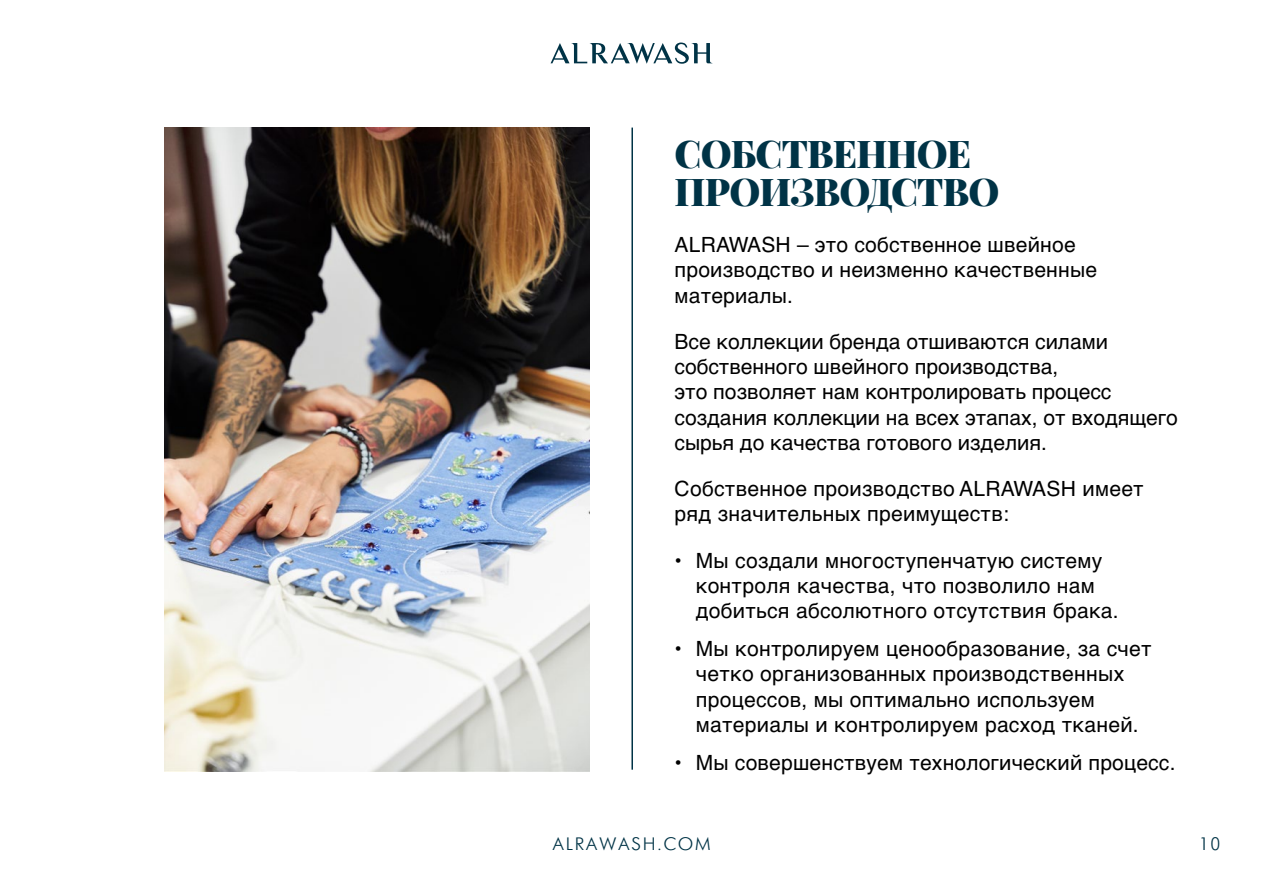
<style>
.page{position:relative;width:1263px;height:893px;background:#fff}
.page>*{position:absolute;margin:0;border:0;box-sizing:border-box;transform-origin:0 0}
.t1{font:900 37.5px/37.5px "Playfair Display";letter-spacing:-.02em;color:#003346}
.t2{font:21px/25.2px "Helvetica";letter-spacing:.015em;color:#000}
.t3{font:300 18px "Futura Futuris";letter-spacing:.1em;color:#003346}
</style>
<div class="page">
<svg style="left:550px;top:43px;width:162px;height:21px"></svg>
<hr style="left:631px;top:128px;width:2px;height:642px;background:#003346">
<img style="left:165px;top:128px;width:425px;height:644px">
<h1 class="t1" style="left:675px;top:132px;width:326px">СОБСТВЕННОЕ<br>ПРОИЗВОДСТВО</h1>
<p class="t2" style="left:675px;top:233px;width:424px">ALRAWASH – это собственное швейное производство и неизменно качественные материалы.</p>
<p class="t2" style="left:675px;top:330px;width:505px">Все коллекции бренда отшиваются силами собственного швейного производства,<br>это позволяет нам контролировать процесс создания коллекции на всех этапах, от входящего сырья до качества готового изделия.</p>
<p class="t2" style="left:675px;top:477px;width:471px">Собственное производство ALRAWASH имеет ряд значительных преимуществ:</p>
<p class="t2" style="left:696px;top:549px;width:424px;text-indent:-21px">• Мы создали многоступенчатую систему контроля качества, что позволило нам добиться абсолютного отсутствия брака.</p>
<p class="t2" style="left:696px;top:637px;width:457px;text-indent:-21px">• Мы контролируем ценообразование, за счет четко организованных производственных процессов, мы оптимально используем материалы и контролируем расход тканей.</p>
<p class="t2" style="left:675px;top:750px;width:502px">• Мы совершенствуем технологический процесс.</p>
<p class="t3" style="left:552px;top:834px;width:160px">ALRAWASH.COM</p>
<p class="t3" style="left:1199px;top:834px;width:23px">10</p>
</div>
